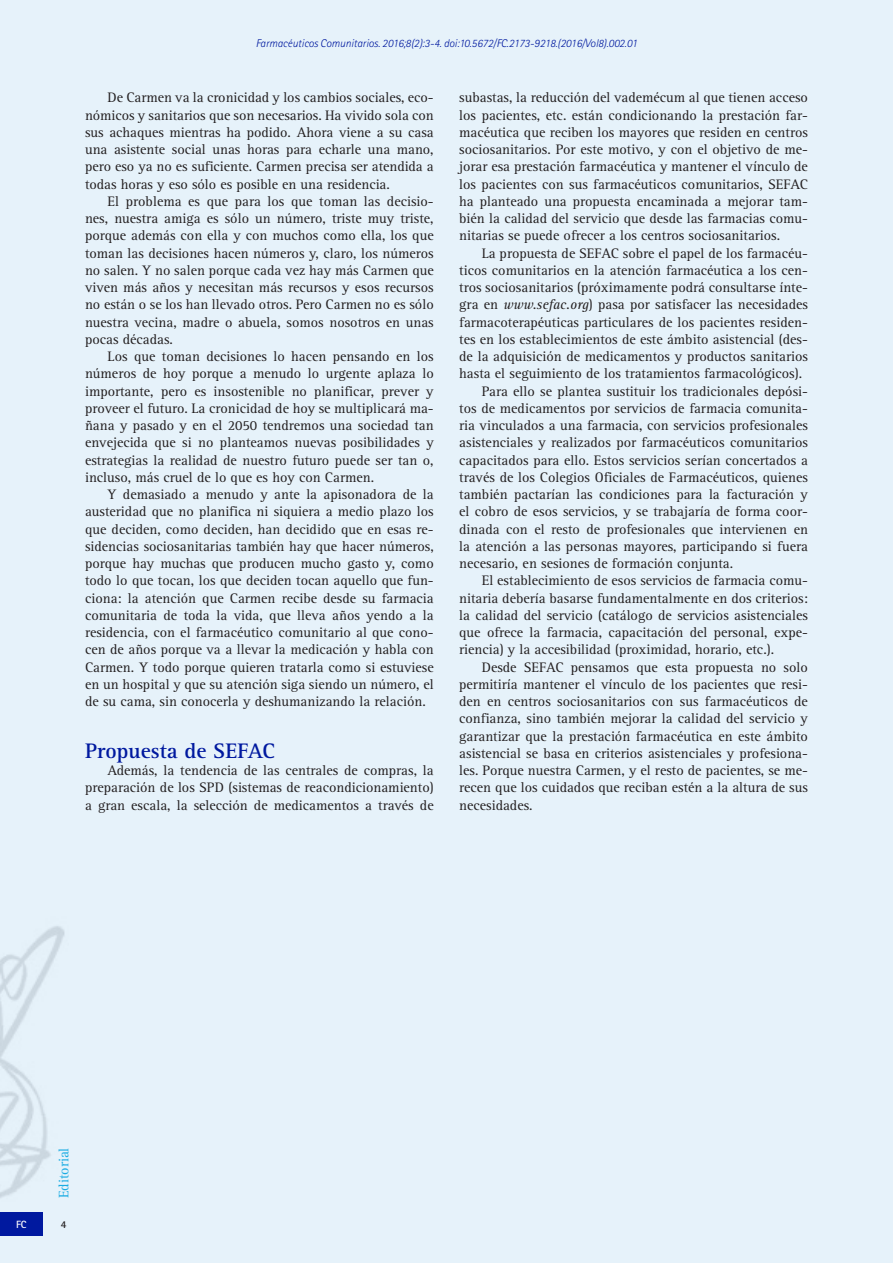
<style>
.page{position:relative;width:893px;height:1263px;background:#e6f2fa}
.page>*{position:absolute;margin:0;border:0;box-sizing:border-box;transform-origin:0 0}
.t1{font:700 21.75px "Rotis Serif";color:#00199f}
.None-2{font:14.25px/17.2px "Rotis Serif";color:#231f20;text-align:justify}
.t2{font:14.25px "Rotis Serif";color:#1bace3}
.folio_superior{font:italic 300 11.25px "Rotis Sans Serif";color:#00199f}
.CABECERA{font:700 10.5px "Rotis Sans Serif";color:#fff}
.CABECERA-2{font:700 10.5px "Rotis Sans Serif";color:#231f20}
.s1{font-style:italic}
</style>
<div class="page">
<div style="left:0;top:1212px;width:43px;height:23px;background:#00199f"></div>
<p class="folio_superior" style="left:256px;top:36px;width:383px">Farmacéuticos Comunitarios. 2016;8(2):3-4. doi:10.5672/FC.2173-9218.(2016/Vol8).002.01</p>
<p class="None-2" style="left:85px;top:89px;width:350px;text-indent:22px">De Carmen va la cronicidad y los cambios sociales, eco&shy;nómicos y sanitarios que son necesarios. Ha vivido sola con sus achaques mientras ha podido. Ahora viene a su casa una asistente social unas horas para echarle una mano, pero eso ya no es suficiente. Carmen precisa ser atendida a todas horas y eso sólo es posible en una residencia.</p>
<p class="None-2" style="left:85px;top:193px;width:350px;text-indent:22px">El problema es que para los que toman las decisio&shy;nes, nuestra amiga es sólo un número, triste muy triste, porque además con ella y con muchos como ella, los que toman las decisiones hacen números y, claro, los números no salen. Y no salen porque cada vez hay más Carmen que viven más años y necesitan más recursos y esos recursos no están o se los han llevado otros. Pero Carmen no es sólo nuestra vecina, madre o abuela, somos nosotros en unas pocas décadas.</p>
<p class="None-2" style="left:85px;top:348px;width:350px;text-indent:22px">Los que toman decisiones lo hacen pensando en los números de hoy porque a menudo lo urgente aplaza lo importante, pero es insostenible no planificar, prever y proveer el futuro. La cronicidad de hoy se multiplicará ma&shy;ñana y pasado y en el 2050 tendremos una sociedad tan envejecida que si no planteamos nuevas posibilidades y estrategias la realidad de nuestro futuro puede ser tan o, incluso, más cruel de lo que es hoy con Carmen.</p>
<p class="None-2" style="left:85px;top:486px;width:350px;text-indent:22px">Y demasiado a menudo y ante la apisonadora de la austeridad que no planifica ni siquiera a medio plazo los que deciden, como deciden, han decidido que en esas re&shy;sidencias sociosanitarias también hay que hacer números, porque hay muchas que producen mucho gasto y, como todo lo que tocan, los que deciden tocan aquello que fun&shy;ciona: la atención que Carmen recibe desde su farmacia comunitaria de toda la vida, que lleva años yendo a la residencia, con el farmacéutico comunitario al que cono&shy;cen de años porque va a llevar la medicación y habla con Carmen. Y todo porque quieren tratarla como si estuviese en un hospital y que su atención siga siendo un número, el de su cama, sin conocerla y deshumanizando la relación.</p>
<p class="t1" style="left:85px;top:738px;width:191px">Propuesta de SEFAC</p>
<p class="None-2" style="left:85px;top:762px;width:350px;text-indent:22px">Además, la tendencia de las centrales de compras, la preparación de los SPD (sistemas de reacondicionamiento) a gran escala, la selección de medicamentos a través de</p>
<p class="None-2" style="left:459px;top:89px;width:350px">subastas, la reducción del vademécum al que tienen acceso los pacientes, etc. están condicionando la prestación far&shy;macéutica que reciben los mayores que residen en centros sociosanitarios. Por este motivo, y con el objetivo de me&shy;jorar esa prestación farmacéutica y mantener el vínculo de los pacientes con sus farmacéuticos comunitarios, SEFAC ha planteado una propuesta encaminada a mejorar tam&shy;bién la calidad del servicio que desde las farmacias comu&shy;nitarias se puede ofrecer a los centros sociosanitarios.</p>
<p class="None-2" style="left:459px;top:245px;width:350px;text-indent:22px">La propuesta de SEFAC sobre el papel de los farmacéu&shy;ticos comunitarios en la atención farmacéutica a los cen&shy;tros sociosanitarios (próximamente podrá consultarse ínte&shy;gra en <span class="s1">www.sefac.org</span>) pasa por satisfacer las necesidades farmacoterapéuticas particulares de los pacientes residen&shy;tes en los establecimientos de este ámbito asistencial (des&shy;de la adquisición de medicamentos y productos sanitarios hasta el seguimiento de los tratamientos farmacológicos).</p>
<p class="None-2" style="left:459px;top:383px;width:350px;text-indent:22px">Para ello se plantea sustituir los tradicionales depósi&shy;tos de medicamentos por servicios de farmacia comunita&shy;ria vinculados a una farmacia, con servicios profesionales asistenciales y realizados por farmacéuticos comunitarios capacitados para ello. Estos servicios serían concertados a través de los Colegios Oficiales de Farmacéuticos, quienes también pactarían las condiciones para la facturación y el cobro de esos servicios, y se trabajaría de forma coor&shy;dinada con el resto de profesionales que intervienen en la atención a las personas mayores, participando si fuera necesario, en sesiones de formación conjunta.</p>
<p class="None-2" style="left:459px;top:572px;width:350px;text-indent:22px">El establecimiento de esos servicios de farmacia comu&shy;nitaria debería basarse fundamentalmente en dos criterios: la calidad del servicio (catálogo de servicios asistenciales que ofrece la farmacia, capacitación del personal, expe&shy;riencia) y la accesibilidad (proximidad, horario, etc.).</p>
<p class="None-2" style="left:459px;top:659px;width:350px;text-indent:22px">Desde SEFAC pensamos que esta propuesta no solo permitiría mantener el vínculo de los pacientes que resi&shy;den en centros sociosanitarios con sus farmacéuticos de confianza, sino también mejorar la calidad del servicio y garantizar que la prestación farmacéutica en este ámbito asistencial se basa en criterios asistenciales y profesiona&shy;les. Porque nuestra Carmen, y el resto de pacientes, se me&shy;recen que los cuidados que reciban estén a la altura de sus necesidades.</p>
<p class="t2" style="left:56px;top:1198px;width:52px;rotate:-90deg">Editorial</p>
<p class="CABECERA" style="left:16px;top:1217px;width:12px">FC</p>
<p class="CABECERA-2" style="left:61px;top:1217px;width:7px">4</p>
</div>
